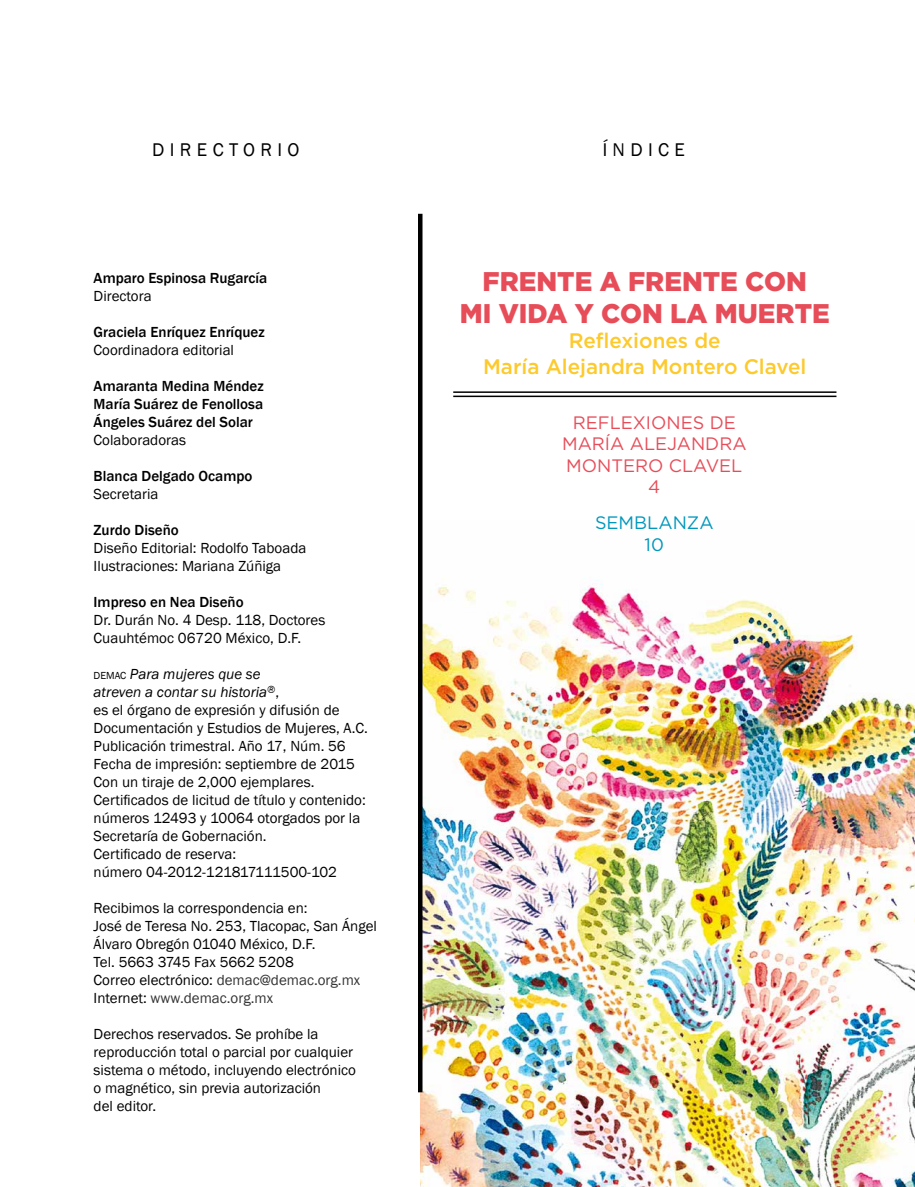
<style>
.page{position:relative;width:915px;height:1187px;background:#fff}
.page>*{position:absolute;margin:0;border:0;box-sizing:border-box;transform-origin:0 0}
.t1{font:900 27px/32.4px "Gotham";color:#e74d59;text-align:center}
.t2{font:500 21px/25.2px "Gotham";color:#fdc92b;text-align:center}
.t3{font:18.9px "Franklin Gothic";letter-spacing:.285em;color:#000}
.t4{font:18px/21.6px "Gotham";color:#e74d59;text-align:center}
.t5{font:18px "Gotham";color:#0098bd}
.t6{font:15px/18px "Franklin Gothic";color:#000}
.t7{font:500 15px/18px "Franklin Gothic";color:#000;text-align:justify}
.s1{font-size:10.5px}
.s2{font-style:italic}
.s3{color:#333}
</style>
<div class="page">
<hr style="left:418px;top:214px;width:4px;height:878px;background:#000">
<hr style="left:453px;top:395px;width:383px;height:2px;background:#000">
<hr style="left:453px;top:391px;width:383px;height:2px;background:#000">
<img style="left:420px;top:520px;width:494px;height:666px">
<p class="t3" style="left:152px;top:138px;width:149px">DIRECTORIO</p>
<p class="t3" style="left:602px;top:138px;width:84px">ÍNDICE</p>
<p class="t7" style="left:94px;top:269px;width:175px">Amparo Espinosa Rugarcía</p>
<p class="t6" style="left:94px;top:287px;width:59px">Directora</p>
<p class="t7" style="left:94px;top:323px;width:172px">Graciela Enríquez Enríquez</p>
<p class="t6" style="left:94px;top:341px;width:142px">Coordinadora editorial</p>
<p class="t7" style="left:94px;top:377px;width:171px">Amaranta Medina Méndez María Suárez de Fenollosa Ángeles Suárez del Solar</p>
<p class="t6" style="left:94px;top:431px;width:94px">Colaboradoras</p>
<p class="t7" style="left:94px;top:467px;width:160px">Blanca Delgado Ocampo</p>
<p class="t6" style="left:94px;top:485px;width:66px">Secretaria</p>
<p class="t7" style="left:94px;top:521px;width:87px">Zurdo Diseño</p>
<p class="t6" style="left:94px;top:539px;width:214px">Diseño Editorial: Rodolfo Taboada<br>Ilustraciones: Mariana Zúñiga</p>
<p class="t7" style="left:94px;top:593px;width:151px">Impreso en Nea Diseño</p>
<p class="t6" style="left:94px;top:611px;width:233px">Dr. Durán No. 4 Desp. 118, Doctores<br>Cuauhtémoc 06720 México, D.F.</p>
<p class="t6" style="left:94px;top:665px;width:276px"><span class="s1">DEMAC</span> <span class="s2">Para mujeres que se<br>atreven a contar su historia</span><sup>®</sup>,<br>es el órgano de expresión y difusión de Documentación y Estudios de Mujeres, A.C.<br>Publicación trimestral. Año 17, Núm. 56<br>Fecha de impresión: septiembre de 2015<br>Con un tiraje de 2,000 ejemplares.<br>Certificados de licitud de título y contenido: números 12493 y 10064 otorgados por la Secretaría de Gobernación.<br>Certificado de reserva:<br>número 04-2012-121817111500-102</p>
<p class="t6" style="left:94px;top:899px;width:285px">Recibimos la correspondencia en:<br>José de Teresa No. 253, Tlacopac, San Ángel Álvaro Obregón 01040 México, D.F.<br>Tel. 5663 3745 Fax 5662 5208<br>Correo electrónico: <span class="s3">demac@demac.org.mx </span>Internet: <span class="s3">www.demac.org.mx</span></p>
<p class="t6" style="left:94px;top:1025px;width:264px">Derechos reservados. Se prohíbe la reproducción total o parcial por cualquier sistema o método, incluyendo electrónico o magnético, sin previa autorización<br>del editor.</p>
<h1 class="t1" style="left:459px;top:264px;width:371px">FRENTE A FRENTE CON<br>MI VIDA Y CON LA MUERTE</h1>
<h2 class="t2" style="left:483px;top:328px;width:325px">Reflexiones de<br>María Alejandra Montero Clavel</h2>
<p class="t4" style="left:562px;top:411px;width:186px">REFLEXIONES DE<br>MARÍA ALEJANDRA<br>MONTERO CLAVEL<br>4</p>
<p class="t5" style="left:595px;top:511px;width:66px">SEMBLAN</p>
<p class="t5" style="left:686px;top:511px;width:27px">ZA</p>
<p class="t5" style="left:644px;top:533px;width:21px">10</p>
</div>
